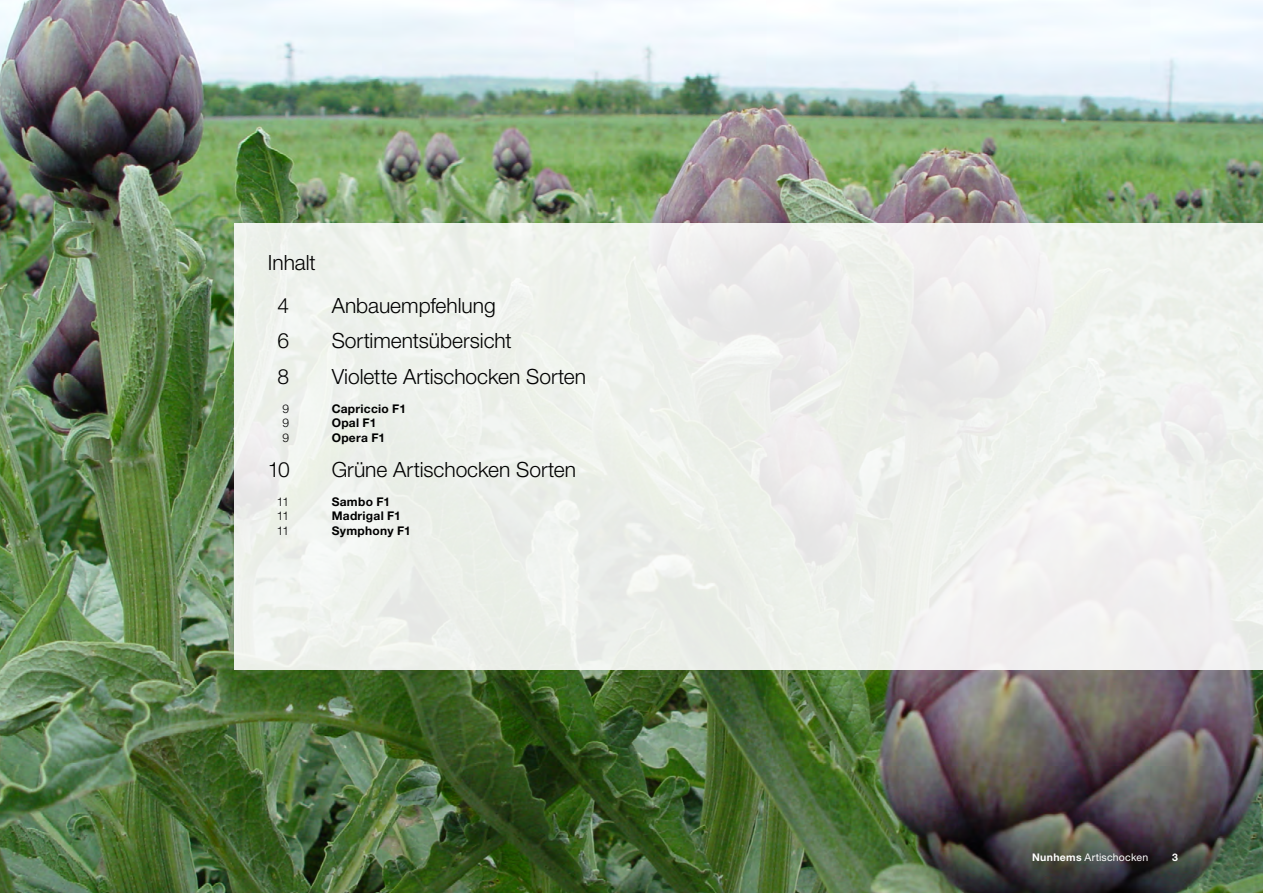
<style>
.page{position:relative;width:1263px;height:893px;background:#fff}
.page>*{position:absolute;margin:0;border:0;box-sizing:border-box;transform-origin:0 0}
.t1{font:300 21px/42.6px "Helvetica Neue LT Std";color:#000}
.t2{font:700 12px "Helvetica Neue LT Std";letter-spacing:.025em;color:#000}
.t3{font:300 12px "Helvetica Neue LT Std";color:#000}
.t4{font:10.5px "Helvetica Neue LT Std";letter-spacing:.02em;color:#fff}
.t5{font:700 10.5px "Helvetica Neue LT Std";color:#fff}
.s1{font-weight:700}
</style>
<div class="page">
<img style="left:0;top:0;width:1242px;height:893px">
<div style="left:234px;top:223px;width:1029px;height:447px;background:#eef1ed"></div>
<img style="left:1242px;top:0;width:21px;height:893px">
<p class="t1" style="left:277px;top:241px;width:40px;text-indent:-10px">Inhalt<br>4</p>
<p class="t1" style="left:332px;top:283px;width:165px">Anbauempfehlung</p>
<p class="t1" style="left:277px;top:319px;width:13px">6</p>
<p class="t1" style="left:332px;top:319px;width:182px">Sortimentsübersicht</p>
<p class="t1" style="left:277px;top:355px;width:13px">8</p>
<p class="t1" style="left:332px;top:355px;width:256px">Violette Artischocken Sorten</p>
<p class="t3" style="left:282px;top:401px;width:8px">9</p>
<p class="t2" style="left:332px;top:401px;width:76px">Capriccio F1</p>
<p class="t3" style="left:282px;top:415px;width:8px">9</p>
<p class="t2" style="left:332px;top:415px;width:46px">Opal F1</p>
<p class="t3" style="left:282px;top:430px;width:8px">9</p>
<p class="t2" style="left:332px;top:430px;width:55px">Opera F1</p>
<p class="t1" style="left:268px;top:448px;width:23px">10</p>
<p class="t1" style="left:332px;top:448px;width:246px">Grüne Artischocken Sorten</p>
<p class="t3" style="left:277px;top:494px;width:14px">11</p>
<p class="t2" style="left:332px;top:494px;width:60px">Sambo F1</p>
<p class="t3" style="left:277px;top:509px;width:14px">11</p>
<p class="t2" style="left:332px;top:509px;width:71px">Madrigal F1</p>
<p class="t3" style="left:277px;top:523px;width:14px">11</p>
<p class="t2" style="left:332px;top:523px;width:81px">Symphony F1</p>
<p class="t4" style="left:1032px;top:851px;width:117px"><span class="s1">Nunhems</span> Artischocken</p>
<p class="t5" style="left:1172px;top:851px;width:7px">3</p>
</div>
